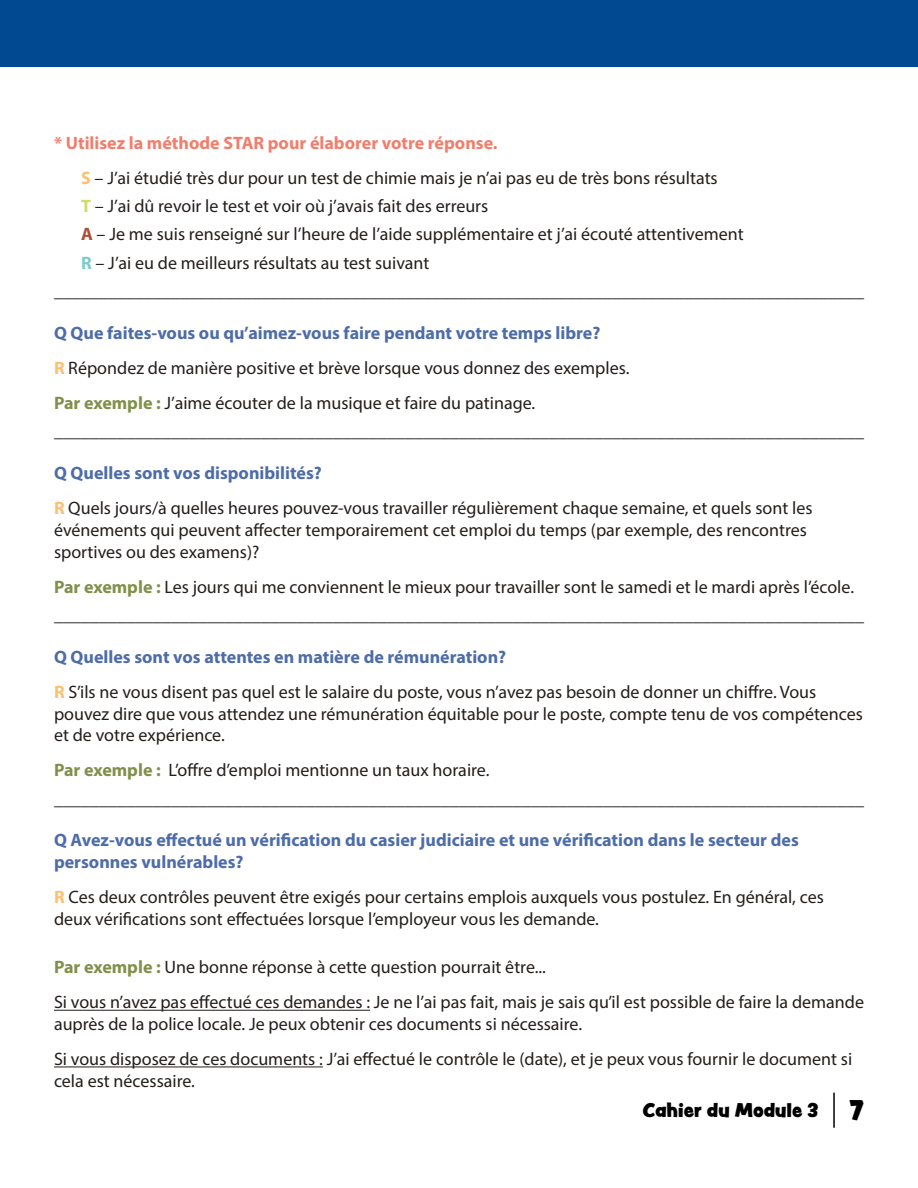
<style>
.page{position:relative;width:918px;height:1188px;background:#fff}
.page>*{position:absolute;margin:0;border:0;box-sizing:border-box;transform-origin:0 0}
.t1{font:21px "Peachy Keen JF";color:#000}
.Body{font:18px/21.6px "Myriad Pro";color:#241e1b}
.Body-2{font:700 18px/21.6px "Myriad Pro";color:#4d6ca8}
.Body-3{font:700 18px "Myriad Pro";color:#f37d6b}
.s1{font-weight:700;color:#fdbf70}
.s2{font-weight:700;color:#d2da6c}
.s3{font-weight:700;color:#aa5137}
.s4{font-weight:700;color:#7acccb}
.s5{font-weight:700;color:#80904a}
.s6{font-size:30px}
</style>
<div class="page">
<hr style="left:54px;top:1010px;width:316px;height:1px;background:#241e1b">
<hr style="left:54px;top:1066px;width:269px;height:1px;background:#241e1b">
<hr style="left:833px;top:1093px;width:2px;height:35px;background:#000">
<div style="left:0;top:0;width:918px;height:67px;background:#014990"></div>
<p class="Body-3" style="left:54px;top:131px;width:445px">* Utilisez la méthode STAR pour élaborer votre réponse.</p>
<p class="Body" style="left:81px;top:166px;width:638px"><span class="s1">S</span> – J’ai étudié très dur pour un test de chimie mais je n’ai pas eu de très bons résultats</p>
<p class="Body" style="left:81px;top:195px;width:409px"><span class="s2">T</span> – J’ai dû revoir le test et voir où j’avais fait des erreurs</p>
<p class="Body" style="left:81px;top:223px;width:664px"><span class="s3">A</span> – Je me suis renseigné sur l’heure de l’aide supplémentaire et j’ai écouté attentivement</p>
<p class="Body" style="left:81px;top:252px;width:350px"><span class="s4">R</span> – J’ai eu de meilleurs résultats au test suivant</p>
<p class="Body" style="left:54px;top:280px;width:811px">__________________________________________________________________________________________</p>
<p class="Body-2" style="left:54px;top:321px;width:548px">Q Que faites-vous ou qu’aimez-vous faire pendant votre temps libre?</p>
<p class="Body" style="left:54px;top:357px;width:577px"><span class="s1">R</span> Répondez de manière positive et brève lorsque vous donnez des exemples.</p>
<p class="Body" style="left:54px;top:392px;width:483px"><span class="s5">Par exemple :</span> J’aime écouter de la musique et faire du patinage.</p>
<p class="Body" style="left:54px;top:420px;width:811px">__________________________________________________________________________________________</p>
<p class="Body-2" style="left:54px;top:462px;width:269px">Q Quelles sont vos disponibilités?</p>
<p class="Body" style="left:54px;top:497px;width:760px"><span class="s1">R</span> Quels jours/à quelles heures pouvez-vous travailler régulièrement chaque semaine, et quels sont les événements qui peuvent affecter temporairement cet emploi du temps (par exemple, des rencontres sportives ou des examens)?</p>
<p class="Body" style="left:54px;top:576px;width:802px"><span class="s5">Par exemple :</span> Les jours qui me conviennent le mieux pour travailler sont le samedi et le mardi après l’école.</p>
<p class="Body" style="left:54px;top:604px;width:811px">__________________________________________________________________________________________</p>
<p class="Body-2" style="left:54px;top:645px;width:454px">Q Quelles sont vos attentes en matière de rémunération?</p>
<p class="Body" style="left:54px;top:681px;width:811px"><span class="s1">R</span> S’ils ne vous disent pas quel est le salaire du poste, vous n’avez pas besoin de donner un chiffre. Vous pouvez dire que vous attendez une rémunération équitable pour le poste, compte tenu de vos compétences et de votre expérience.</p>
<p class="Body" style="left:54px;top:759px;width:437px"><span class="s5">Par exemple :</span> L’offre d’emploi mentionne un taux horaire.</p>
<p class="Body" style="left:54px;top:787px;width:811px">__________________________________________________________________________________________</p>
<p class="Body-2" style="left:54px;top:829px;width:746px">Q Avez-vous effectué un vérification du casier judiciaire et une vérification dans le secteur des personnes vulnérables?</p>
<p class="Body" style="left:54px;top:886px;width:771px"><span class="s1">R</span> Ces deux contrôles peuvent être exigés pour certains emplois auxquels vous postulez. En général, ces deux vérifications sont effectuées lorsque l’employeur vous les demande.</p>
<p class="Body" style="left:54px;top:956px;width:493px"><span class="s5">Par exemple :</span> Une bonne réponse à cette question pourrait être...</p>
<p class="Body" style="left:54px;top:991px;width:812px">Si vous n’avez pas effectué ces demandes : Je ne l’ai pas fait, mais je sais qu’il est possible de faire la demande auprès de la police locale. Je peux obtenir ces documents si nécessaire.</p>
<p class="Body" style="left:54px;top:1048px;width:800px">Si vous disposez de ces documents : J’ai effectué le contrôle le (date), et je peux vous fournir le document si cela est nécessaire.</p>
<p class="t1" style="left:643px;top:1097px;width:223px">Cahier du Module 3 <span class="s6">7</span></p>
</div>
